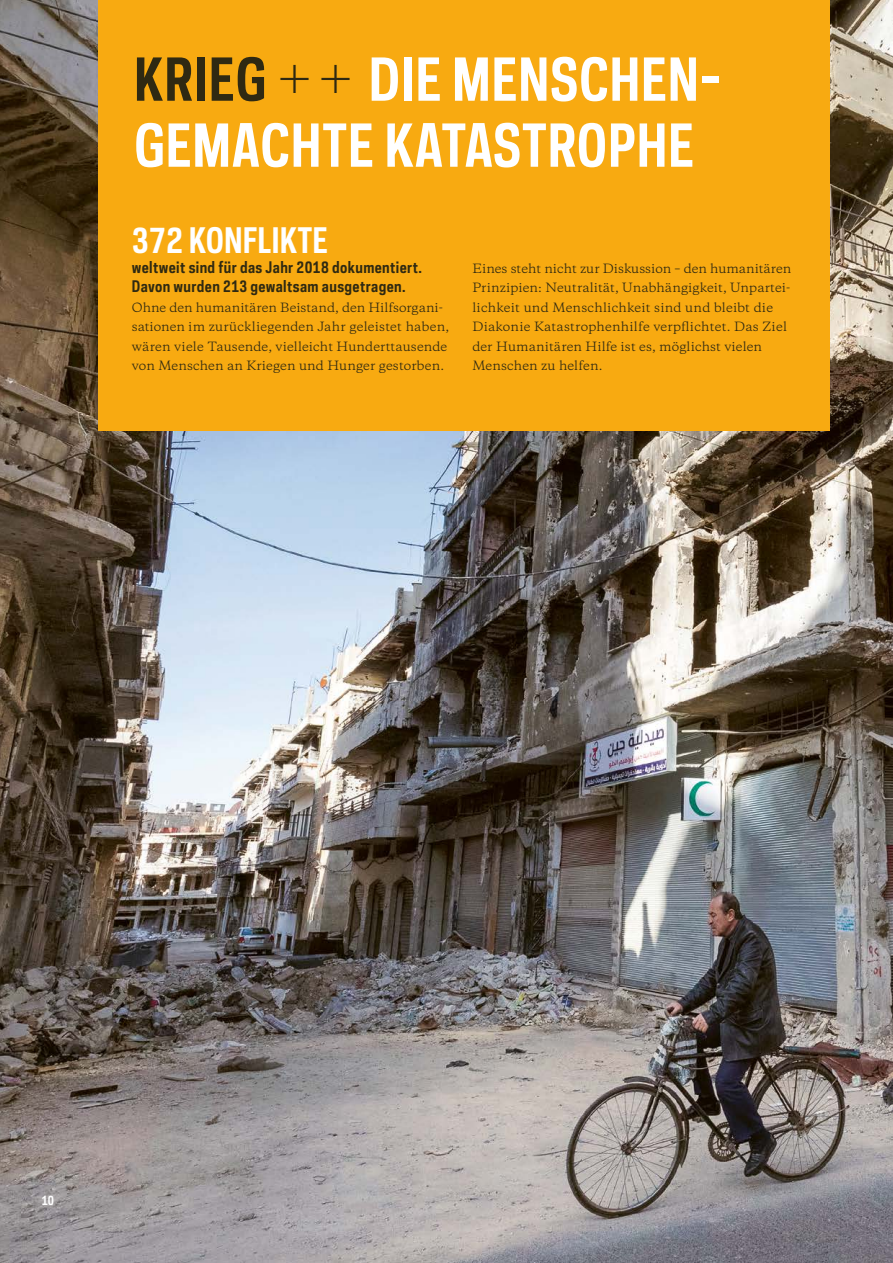
<style>
.page{position:relative;width:893px;height:1263px;background:#fff}
.page>*{position:absolute;margin:0;border:0;box-sizing:border-box;transform-origin:0 0}
.t1{font:700 55.5px/66px "Polaris Condensed";letter-spacing:.01em;color:#fff}
.t2{font:700 33px "Polaris Condensed";color:#fff}
.t3{font:700 15px/19.5px "Polaris Condensed";letter-spacing:.025em;color:#2f2912}
.t4{font:12px/19.5px "Galaxie Copernicus";letter-spacing:.01em;color:#2f2912}
.t5{font:700 12px "Polaris Condensed";color:#fff}
.s1{color:#2f2912}
.s2{font-weight:400;font-size:36px;color:#2f2912}
</style>
<div class="page">
<img style="left:0;top:0;width:893px;height:1263px">
<div style="left:98px;top:0;width:731px;height:431px;background:#f8aa11"></div>
<h1 class="t1" style="left:134px;top:46px;width:589px"><span class="s1">KRIEG</span> <span class="s2">+ +</span> DIE MENSCHEN-<br>GEMACHTE KATASTROPHE</h1>
<h2 class="t2" style="left:132px;top:218px;width:198px">372 KONFLIKTE</h2>
<p class="t3" style="left:132px;top:257px;width:292px">weltweit sind für das Jahr 2018 dokumentiert.<br>Davon wurden 213 gewaltsam ausgetragen.</p>
<p class="t4" style="left:132px;top:297px;width:319px">Ohne den humanitären Beistand, den Hilfsorgani&shy;sationen im zurückliegenden Jahr geleistet haben, wären viele Tausende, vielleicht Hunderttausende von Menschen an Kriegen und Hunger gestorben.</p>
<p class="t4" style="left:472px;top:258px;width:320px">Eines steht nicht zur Diskussion – den humanitären Prinzipien: Neutralität, Unabhängigkeit, Unpartei&shy;lichkeit und Menschlichkeit sind und bleibt die Diakonie Katastrophenhilfe verpflichtet. Das Ziel der Humanitären Hilfe ist es, möglichst vielen Menschen zu helfen.</p>
<p class="t5" style="left:42px;top:1192px;width:14px">10</p>
</div>
